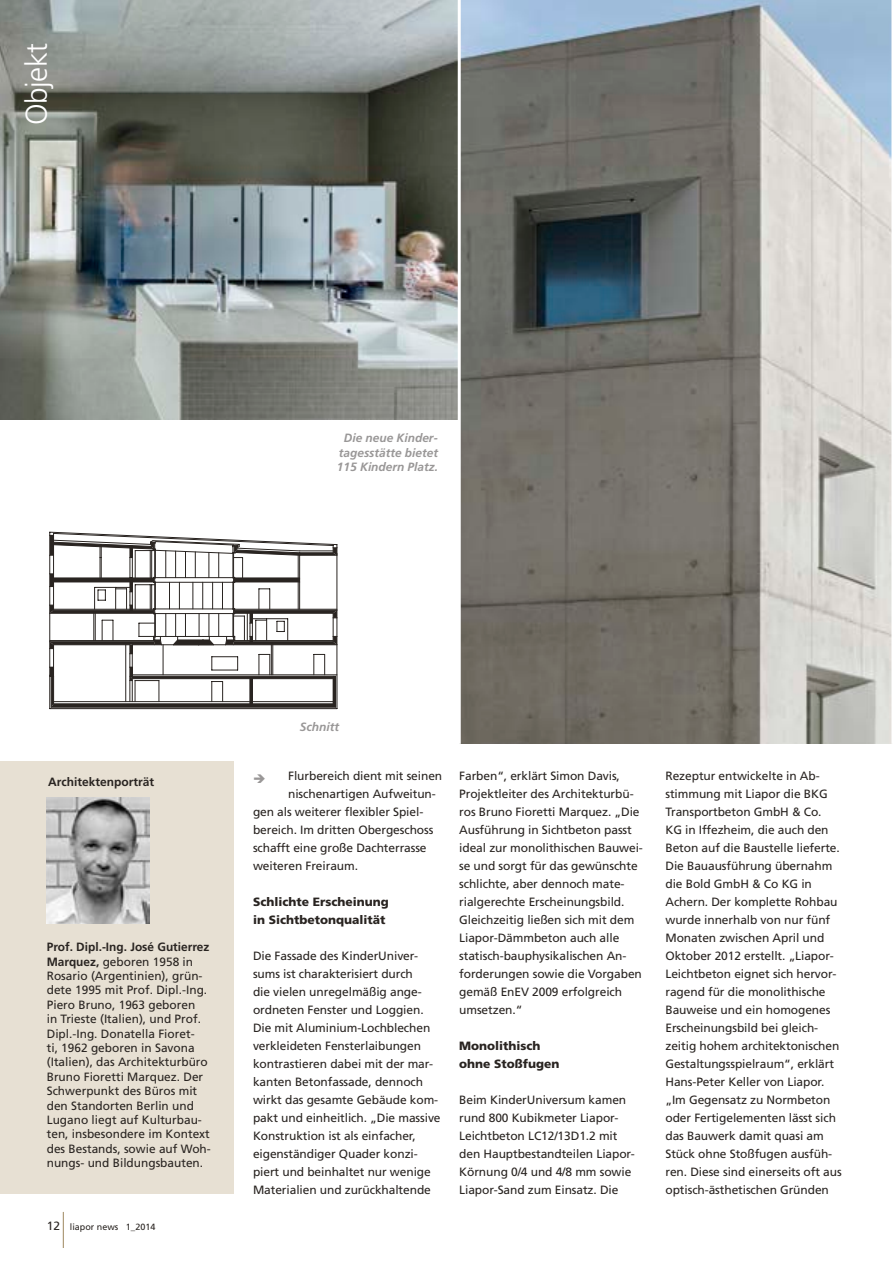
<style>
.page{position:relative;width:893px;height:1263px;background:#fff}
.page>*{position:absolute;margin:0;border:0;box-sizing:border-box;transform-origin:0 0}
.t1{font:300 30px "Frutiger";letter-spacing:-.015em;color:#fff}
.t2{font:12px/18px "Frutiger";letter-spacing:-.01em;color:#292421}
.t3{font:900 12px/18px "Frutiger";color:#292421}
.t4{font:italic 700 12px/14.4px "Frutiger";color:#999797;text-align:center}
.t5{font:700 12px "Frutiger";color:#292421}
.t6{font:9px "Frutiger";color:#292421}
.s1{font-weight:700}
.s2{font-size:12px}
</style>
<div class="page">
<hr style="left:63px;top:1212px;width:1px;height:36px;background:#ae9c7b">
<div style="left:0;top:762px;width:233px;height:432px;background:#e7e0d3"></div>
<img style="left:0;top:0;width:458px;height:420px">
<img style="left:461px;top:0;width:430px;height:743px">
<hr style="left:51px;top:707px;width:285px;height:1px;background:#292421">
<hr style="left:336px;top:675px;width:1px;height:34px;background:#292421">
<hr style="left:50px;top:708px;width:287px;height:1px;background:#292421">
<hr style="left:49px;top:675px;width:1px;height:34px;background:#292421">
<svg style="left:49px;top:532px;width:289px;height:175px"></svg>
<img style="left:47px;top:798px;width:103px;height:126px">
<h1 class="t1" style="left:19px;top:125px;width:84px;rotate:-90deg">Objekt</h1>
<p class="t4" style="left:337px;top:431px;width:103px">Die neue Kinder&shy;tagesstätte bietet<br>115 Kindern Platz.</p>
<p class="t5" style="left:48px;top:774px;width:107px">Architektenporträt</p>
<p class="t2" style="left:47px;top:940px;width:166px;line-height:14.4px"><span class="s1">Prof. Dipl.-Ing. José Gutierrez<br>Marquez,</span> geboren 1958 in<br>Rosario (Argentinien), grün&shy;dete 1995 mit Prof. Dipl.-Ing.<br>Piero Bruno, 1963 geboren<br>in Trieste (Italien), und Prof.<br>Dipl.-Ing. Donatella Fioret-<br>ti, 1962 geboren in Savona (Italien), das Architekturbüro<br>Bruno Fioretti Marquez. Der<br>Schwerpunkt des Büros mit den Standorten Berlin und<br>Lugano liegt auf Kulturbau&shy;ten, insbesondere im Kontext des Bestands, sowie auf Woh&shy;nungs- und Bildungsbauten.</p>
<p class="t6" style="left:47px;top:1221px;width:110px"><span class="s2">12</span> liapor news 1_2014</p>
<p class="t4" style="left:300px;top:719px;width:41px">Schnitt</p>
<p class="t2" style="left:288px;top:767px;width:156px">Flurbereich dient mit seinen</p>
<p class="t2" style="left:288px;top:785px;width:149px">nischenartigen Aufweitun-</p>
<p class="t2" style="left:253px;top:803px;width:172px">gen als weiterer flexibler Spiel-</p>
<p class="t2" style="left:253px;top:821px;width:182px">bereich. Im dritten Obergeschoss</p>
<p class="t2" style="left:253px;top:839px;width:175px">schafft eine große Dachterrasse</p>
<p class="t2" style="left:253px;top:857px;width:107px">weiteren Freiraum.</p>
<p class="t3" style="left:253px;top:892px;width:137px">Schlichte Erscheinung in Sichtbetonqualität</p>
<p class="t2" style="left:253px;top:947px;width:189px">Die Fassade des KinderUniver&shy;sums ist charakterisiert durch<br>die vielen unregelmäßig ange&shy;ordneten Fenster und Loggien.<br>Die mit Aluminium-Lochblechen verkleideten Fensterlaibungen kontrastieren dabei mit der mar&shy;kanten Betonfassade, dennoch wirkt das gesamte Gebäude kom&shy;pakt und einheitlich. „Die massive<br>Konstruktion ist als einfacher, eigenständiger Quader konzi&shy;piert und beinhaltet nur wenige<br>Materialien und zurückhaltende</p>
<p class="t2" style="left:459px;top:767px;width:185px">Farben“, erklärt Simon Davis,<br>Projektleiter des Architekturbü&shy;ros Bruno Fioretti Marquez. „Die<br>Ausführung in Sichtbeton passt ideal zur monolithischen Bauwei&shy;se und sorgt für das gewünschte schlichte, aber dennoch mate&shy;rialgerechte Erscheinungsbild.<br>Gleichzeitig ließen sich mit dem<br>Liapor-Dämmbeton auch alle statisch-bauphysikalischen An&shy;forderungen sowie die Vorgaben gemäß EnEV 2009 erfolgreich umsetzen.“</p>
<p class="t3" style="left:459px;top:1036px;width:102px">Monolithisch ohne Stoßfugen</p>
<p class="t2" style="left:459px;top:1091px;width:177px">Beim KinderUniversum kamen rund 800 Kubikmeter Liapor-<br>Leichtbeton LC12/13D1.2 mit den Hauptbestandteilen Liapor-<br>Körnung 0/4 und 4/8 mm sowie<br>Liapor-Sand zum Einsatz. Die</p>
<p class="t2" style="left:665px;top:767px;width:178px">Rezeptur entwickelte in Ab&shy;stimmung mit Liapor die BKG<br>Transportbeton GmbH &amp; Co.<br>KG in Iffezheim, die auch den<br>Beton auf die Baustelle lieferte.<br>Die Bauausführung übernahm die Bold GmbH &amp; Co KG in<br>Achern. Der komplette Rohbau wurde innerhalb von nur fünf<br>Monaten zwischen April und<br>Oktober 2012 erstellt. „Liapor-<br>Leichtbeton eignet sich hervor&shy;ragend für die monolithische<br>Bauweise und ein homogenes<br>Erscheinungsbild bei gleich&shy;zeitig hohem architektonischen<br>Gestaltungsspielraum“, erklärt<br>Hans-Peter Keller von Liapor. „Im Gegensatz zu Normbeton oder Fertigelementen lässt sich das Bauwerk damit quasi am<br>Stück ohne Stoßfugen ausfüh&shy;ren. Diese sind einerseits oft aus optisch-ästhetischen Gründen</p>
</div>
